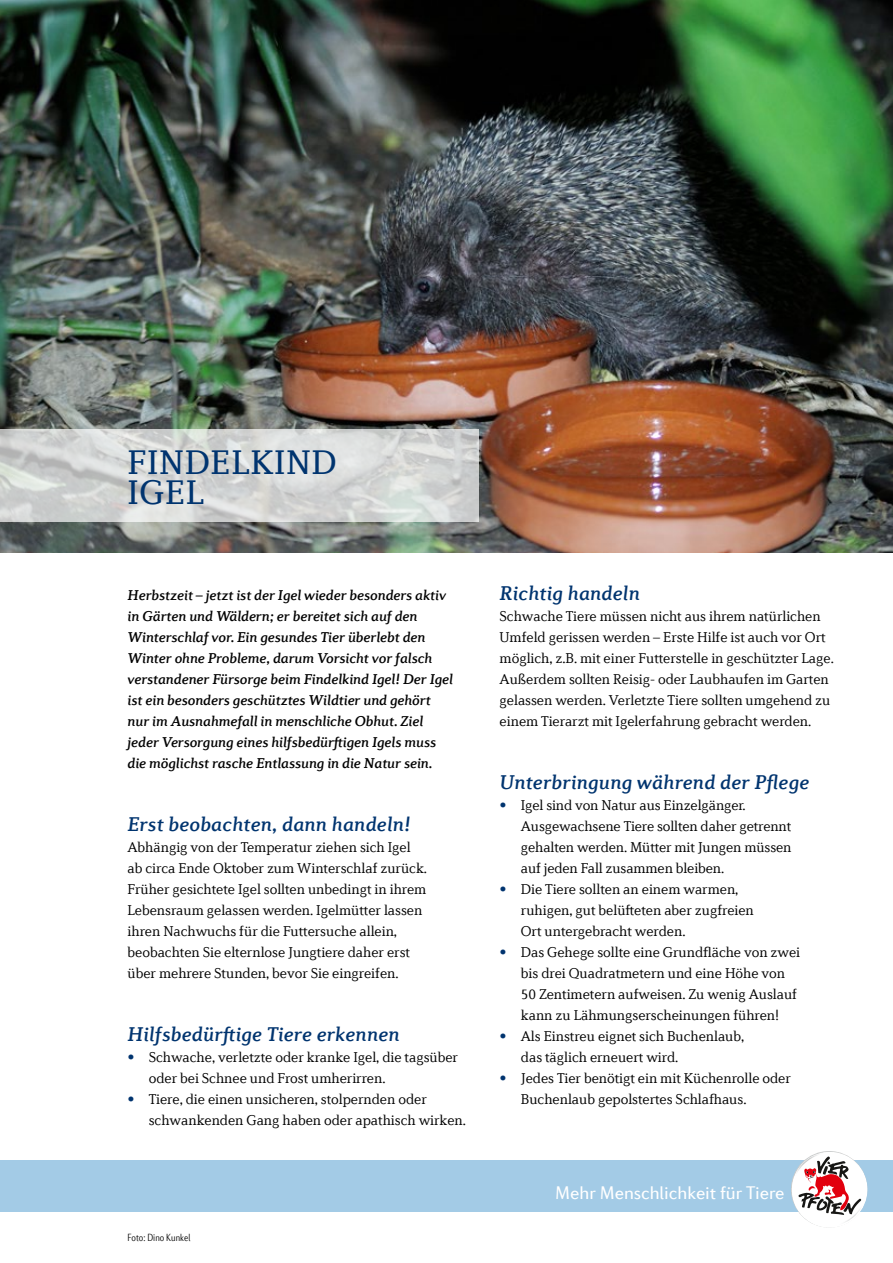
<style>
.page{position:relative;width:893px;height:1263px;background:#fff}
.page>*{position:absolute;margin:0;border:0;box-sizing:border-box;transform-origin:0 0}
.t1{font:36px/30px "Diverda Serif Com";letter-spacing:.02em;color:#00346f}
.t2{font:italic 500 21px "Diverda Serif Com";letter-spacing:.01em;color:#00346f}
.t3{font:18.45px "Diverda Sans Com";letter-spacing:-.005em;color:#fff}
.t4{font:300 15px/21px "Diverda Serif Com";letter-spacing:-.005em;color:#000}
.t5{font:italic 500 15px/21px "Diverda Serif Com";letter-spacing:-.005em;color:#000}
.t6{font:300 10.5px "Diverda Sans Com";letter-spacing:.005em;color:#000;scale:.8 1}
.s1{color:#00346f}
</style>
<div class="page">
<img style="left:0;top:0;width:893px;height:553px">
<div style="left:0;top:1161px;width:893px;height:51px;background:#a3cbe6"></div>
<svg style="left:792px;top:1151px;width:75px;height:77px"></svg>
<svg style="left:0;top:429px;width:478px;height:93px;background:#d4d6d5"></svg>
<h1 class="t1" style="left:128px;top:447px;width:211px">FINDELKIND<br>IGEL</h1>
<p class="t5" style="left:128px;top:584px;width:327px">Herbstzeit – jetzt ist der Igel wieder besonders aktiv in Gärten und Wäldern; er bereitet sich auf den Winterschlaf vor. Ein gesundes Tier überlebt den Winter ohne Probleme, darum Vorsicht vor falsch verstandener Fürsorge beim Findelkind Igel! Der Igel ist ein besonders geschütztes Wildtier und gehört nur im Ausnahmefall in menschliche Obhut. Ziel jeder Versorgung eines hilfsbedürftigen Igels muss die möglichst rasche Entlassung in die Natur sein.</p>
<h2 class="t2" style="left:128px;top:812px;width:285px">Erst beobachten, dann handeln!</h2>
<p class="t4" style="left:128px;top:836px;width:301px">Abhängig von der Temperatur ziehen sich Igel ab circa Ende Oktober zum Winterschlaf zurück.<br>Früher gesichtete Igel sollten unbedingt in ihrem Lebensraum gelassen werden. Igelmütter lassen ihren Nachwuchs für die Futtersuche allein, beobachten Sie elternlose Jungtiere daher erst über mehrere Stunden, bevor Sie eingreifen.</p>
<h2 class="t2" style="left:128px;top:1022px;width:274px">Hilfsbedürftige Tiere erkennen</h2>
<p class="t4" style="left:149px;top:1046px;width:311px;text-indent:-21px"><span class="s1">•</span> Schwache, verletzte oder kranke Igel, die tagsüber oder bei Schnee und Frost umherirren.</p>
<p class="t4" style="left:149px;top:1088px;width:319px;text-indent:-21px"><span class="s1">•</span> Tiere, die einen unsicheren, stolpernden oder schwankenden Gang haben oder apathisch wirken.</p>
<p class="t6" style="left:128px;top:1231px;width:80px">Foto: Dino Kunkel</p>
<h2 class="t2" style="left:500px;top:581px;width:142px">Richtig handeln</h2>
<p class="t4" style="left:500px;top:605px;width:336px">Schwache Tiere müssen nicht aus ihrem natürlichen Umfeld gerissen werden – Erste Hilfe ist auch vor Ort möglich, z.B. mit einer Futterstelle in geschützter Lage.<br>Außerdem sollten Reisig- oder Laubhaufen im Garten gelassen werden. Verletzte Tiere sollten umgehend zu einem Tierarzt mit Igelerfahrung gebracht werden.</p>
<h2 class="t2" style="left:500px;top:770px;width:311px">Unterbringung während der Pflege</h2>
<p class="t4" style="left:521px;top:794px;width:272px;text-indent:-21px"><span class="s1">•</span> Igel sind von Natur aus Einzelgänger.<br>Ausgewachsene Tiere sollten daher getrennt gehalten werden. Mütter mit Jungen müssen auf jeden Fall zusammen bleiben.</p>
<p class="t4" style="left:521px;top:878px;width:235px;text-indent:-21px"><span class="s1">•</span> Die Tiere sollten an einem warmen, ruhigen, gut belüfteten aber zugfreien<br>Ort untergebracht werden.</p>
<p class="t4" style="left:521px;top:941px;width:281px;text-indent:-21px"><span class="s1">•</span> Das Gehege sollte eine Grundfläche von zwei bis drei Quadratmetern und eine Höhe von 50 Zentimetern aufweisen. Zu wenig Auslauf kann zu Lähmungserscheinungen führen!</p>
<p class="t4" style="left:521px;top:1025px;width:225px;text-indent:-21px"><span class="s1">•</span> Als Einstreu eignet sich Buchenlaub, das täglich erneuert wird.</p>
<p class="t4" style="left:521px;top:1067px;width:272px;text-indent:-21px"><span class="s1">•</span> Jedes Tier benötigt ein mit Küchenrolle oder<br>Buchenlaub gepolstertes Schlafhaus.</p>
<p class="t3" style="left:555px;top:1182px;width:231px">Mehr Menschlichkeit für Tiere</p>
</div>
